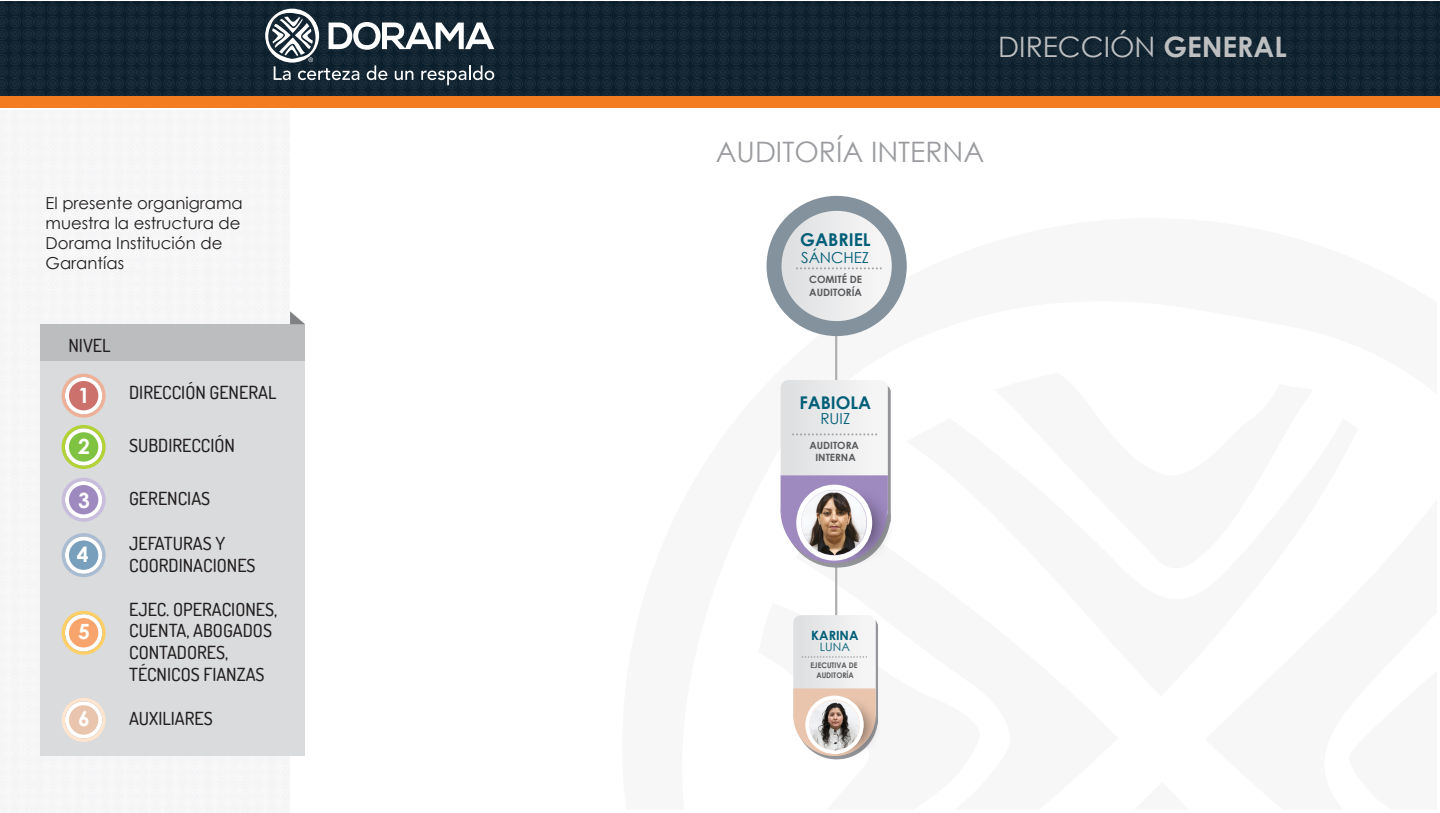
<style>
.page{position:relative;width:1440px;height:813px;background:#fff}
.page>*{position:absolute;margin:0;border:0;box-sizing:border-box;transform-origin:0 0}
.t1{font:28.2px "Century Gothic";color:#9a9c9f}
.t2{font:28.2px "Century Gothic";color:#bdbfc1}
.t3{font:700 21px "Century Gothic";color:#fff}
.t4{font:500 18px/21.8px "Dosis";color:#231f20}
.t5{font:700 17.7px "Century Gothic";color:#005e77}
.t6{font:700 17.55px "Century Gothic";color:#005e77}
.t7{font:16.5px/19.8px "Century Gothic";color:#231f20}
.t8{font:15.15px "Century Gothic";color:#005e77}
.t9{font:700 12.75px "Century Gothic";color:#005e77}
.t10{font:11.55px "Century Gothic";color:#005e77}
.t11{font:700 10.12px/12.1px "Century Gothic";color:#58595b}
.t12{font:700 10.05px/12px "Century Gothic";color:#58595b;text-align:center}
.t13{font:700 7.73px/9.2px "Century Gothic";color:#58595b;text-align:center;scale:.93 1}
.s1{font-weight:700}
</style>
<div class="page">
<div style="left:0;top:111px;width:290px;height:702px;background:#f6f6f7"></div>
<div style="left:0;top:1px;width:1440px;height:102px;background:#122431"></div>
<svg style="left:265px;top:9px;width:229px;height:76px"></svg>
<div style="left:0;top:97px;width:1440px;height:11px;background:#f37c20"></div>
<div style="left:40px;top:324px;width:265px;height:432px;background:#d9dbdc"></div>
<div style="left:40px;top:324px;width:265px;height:36px;background:#bbbdbf"></div>
<svg style="left:290px;top:311px;width:15px;height:13px"></svg>
<svg style="left:62px;top:374px;width:44px;height:44px"></svg>
<svg style="left:65px;top:377px;width:37px;height:37px"></svg>
<div style="left:69px;top:381px;width:29px;height:29px;background:#cc716c;border-radius:50%"></div>
<svg style="left:62px;top:425px;width:44px;height:44px"></svg>
<svg style="left:65px;top:428px;width:37px;height:38px"></svg>
<div style="left:69px;top:432px;width:29px;height:30px;background:#80c242;border-radius:50%"></div>
<div style="left:62px;top:478px;width:44px;height:44px;background:#c9bddd;border-radius:50%"></div>
<svg style="left:65px;top:481px;width:37px;height:37px"></svg>
<div style="left:69px;top:485px;width:29px;height:29px;background:#9f8ac0;border-radius:50%"></div>
<div style="left:62px;top:533px;width:44px;height:44px;background:#a9bcd1;border-radius:50%"></div>
<svg style="left:65px;top:536px;width:37px;height:38px"></svg>
<div style="left:69px;top:540px;width:29px;height:30px;background:#789fbb;border-radius:50%"></div>
<svg style="left:62px;top:611px;width:44px;height:44px"></svg>
<svg style="left:65px;top:614px;width:37px;height:37px"></svg>
<div style="left:69px;top:618px;width:29px;height:29px;background:#f8a46d;border-radius:50%"></div>
<div style="left:62px;top:698px;width:44px;height:44px;background:#ffe5cd;border-radius:50%"></div>
<div style="left:65px;top:701px;width:37px;height:38px;background:#fff;border-radius:50%"></div>
<div style="left:69px;top:705px;width:29px;height:30px;background:#eac5ad;border-radius:50%"></div>
<hr style="left:835px;top:318px;width:2px;height:395px;background:#b0b0af">
<svg style="left:780px;top:380px;width:111px;height:188px"></svg>
<img style="left:802px;top:490px;width:64px;height:65px;border-radius:32px">
<svg style="left:793px;top:615px;width:85px;height:144px"></svg>
<img style="left:809px;top:700px;width:51px;height:50px;border-radius:25px">
<div style="left:767px;top:196px;width:140px;height:140px;background:#83929c;border-radius:50%"></div>
<div style="left:782px;top:211px;width:110px;height:110px;background:#ebebec;border-radius:55px"></div>
<svg style="left:796px;top:267px;width:86px;height:2px"></svg>
<p class="t7" style="left:46px;top:193px;width:199px">El presente organigrama muestra la estructura de<br>Dorama Institución de<br>Garantías</p>
<p class="t4" style="left:68px;top:334px;width:44px">NIVEL</p>
<p class="t3" style="left:78px;top:380px;width:13px">1</p>
<p class="t3" style="left:78px;top:431px;width:13px">2</p>
<p class="t3" style="left:78px;top:484px;width:13px">3</p>
<p class="t3" style="left:77px;top:539px;width:13px">4</p>
<p class="t3" style="left:78px;top:616px;width:13px">5</p>
<p class="t4" style="left:129px;top:381px;width:149px">DIRECCIÓN GENERAL</p>
<p class="t4" style="left:129px;top:434px;width:107px">SUBDIRECCIÓN</p>
<p class="t4" style="left:129px;top:487px;width:83px">GERENCIAS</p>
<p class="t4" style="left:129px;top:532px;width:128px">JEFATURAS Y<br>COORDINACIONES</p>
<p class="t4" style="left:129px;top:598px;width:150px">EJEC. OPERACIONES,<br>CUENTA, ABOGADOS<br>CONTADORES,<br>TÉCNICOS FIANZAS</p>
<p class="t3" style="left:78px;top:703px;width:13px">6</p>
<p class="t4" style="left:129px;top:707px;width:85px">AUXILIARES</p>
<h1 class="t2" style="left:998px;top:27px;width:290px">DIRECCIÓN <span class="s1">GENERAL</span></h1>
<h1 class="t1" style="left:716px;top:132px;width:270px">AUDITORÍA INTERNA</h1>
<p class="t5" style="left:800px;top:226px;width:72px">GABRIEL</p>
<p class="t8" style="left:801px;top:247px;width:70px">SÁNCHEZ</p>
<p class="t11" style="left:809px;top:273px;width:54px">COMITÉ DE<br>AUDITORÍA</p>
<p class="t6" style="left:799px;top:390px;width:73px">FABIOLA</p>
<p class="t8" style="left:820px;top:408px;width:31px">RUIZ</p>
<p class="t12" style="left:809px;top:439px;width:51px">AUDITORA<br>INTERNA</p>
<p class="t9" style="left:811px;top:626px;width:49px">KARINA</p>
<p class="t10" style="left:820px;top:639px;width:32px">LUNA</p>
<p class="t13" style="left:811px;top:661px;width:52px">EJECUTIVA DE<br>AUDITORÍA</p>
</div>
